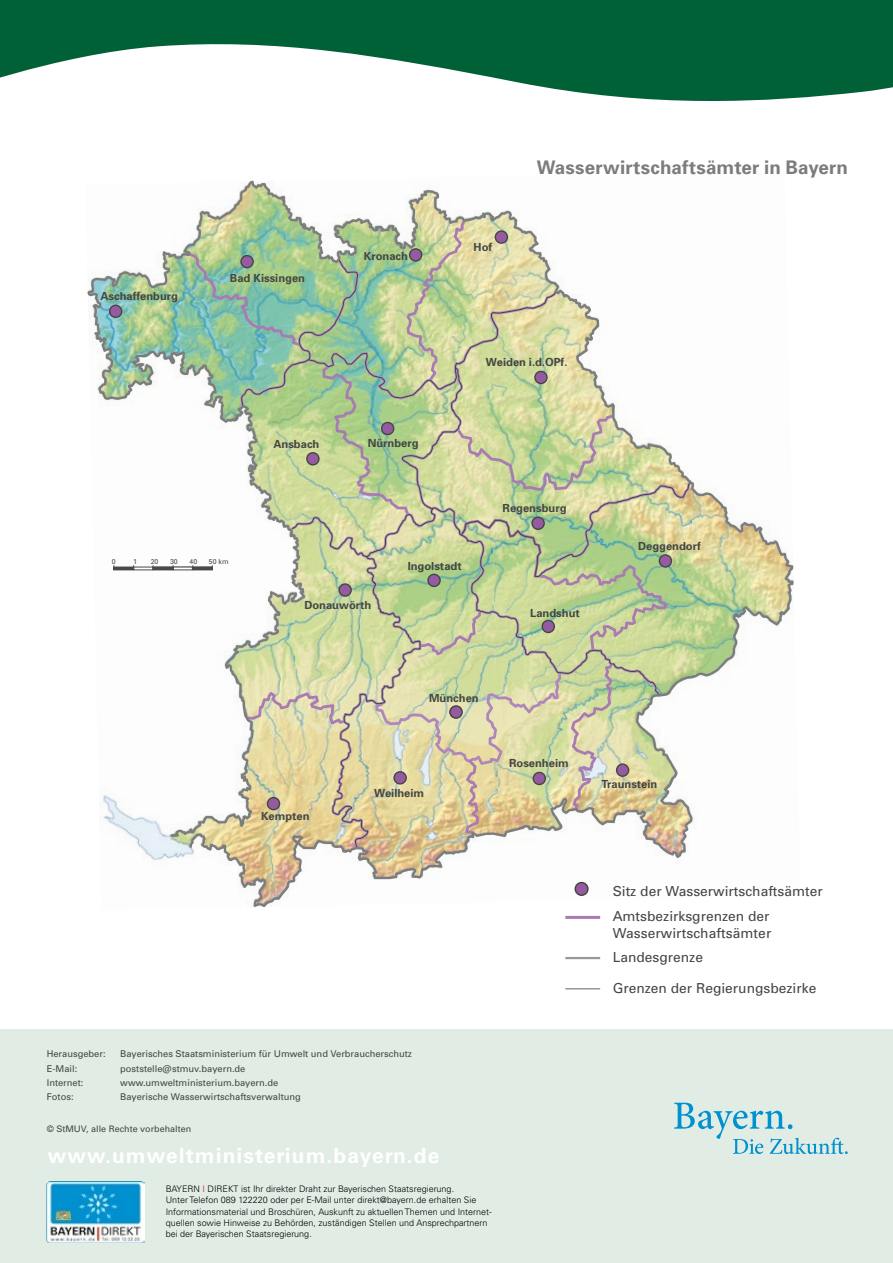
<style>
.page{position:relative;width:893px;height:1263px;background:#fff}
.page>*{position:absolute;margin:0;border:0;box-sizing:border-box;transform-origin:0 0}
.Head_4{font:700 21px "Univers LT Std";letter-spacing:.05em;color:#fff}
.Fließtext{font:700 18.75px "Univers";letter-spacing:.01em;color:#7b7d7c}
.Städte1{font:13.8px "Univers";color:#444644}
.t1{font:700 11.1px "Univers";color:#444644}
.Städte1-2{font:9.3px "Univers";color:#444644}
.Fliesstext{font:300 9px/11.1px "Univers LT Std";color:#000}
.Städte1-3{font:9px "Univers";color:#444644}
.t2{font:7.05px "Univers";color:#4a4947}
.s1{color:#e7000e}
</style>
<div class="page">
<img style="left:88px;top:181px;width:705px;height:726px">
<div style="left:0;top:1029px;width:893px;height:234px;background:#e0ece4"></div>
<svg style="left:0;top:0;width:893px;height:101px;fill:#006137"></svg>
<svg style="left:674px;top:1103px;width:174px;height:51px"></svg>
<img style="left:47px;top:1181px;width:98px;height:62px">
<svg style="left:575px;top:882px;width:13px;height:13px"></svg>
<div style="left:574px;top:882px;width:15px;height:14px;border:1px solid #444644;border-radius:50%"></div>
<hr style="left:565px;top:916px;width:35px;height:3px;background:#a87bb3">
<hr style="left:565px;top:957px;width:35px;height:2px;background:#989a9a">
<hr style="left:565px;top:988px;width:35px;height:1px;background:#727472">
<p class="t1" style="left:100px;top:289px;width:79px">Aschaffenburg</p>
<p class="t1" style="left:230px;top:270px;width:77px">Bad Kissingen</p>
<p class="t1" style="left:364px;top:249px;width:46px">Kronach</p>
<p class="t1" style="left:474px;top:239px;width:20px">Hof</p>
<p class="Fließtext" style="left:537px;top:155px;width:313px">Wasserwirtschaftsämter in Bayern</p>
<p class="t1" style="left:486px;top:354px;width:83px">Weiden i.d.OPf.</p>
<p class="t2" style="left:112px;top:557px;width:5px">0</p>
<p class="t2" style="left:133px;top:557px;width:5px">1</p>
<p class="t2" style="left:151px;top:557px;width:9px">20</p>
<p class="t2" style="left:170px;top:557px;width:9px">30</p>
<p class="t2" style="left:190px;top:557px;width:9px">40</p>
<p class="t2" style="left:209px;top:557px;width:21px">50 km</p>
<p class="t1" style="left:273px;top:437px;width:47px">Ansbach</p>
<p class="t1" style="left:368px;top:436px;width:52px">Nürnberg</p>
<p class="t1" style="left:408px;top:558px;width:56px">Ingolstadt</p>
<p class="t1" style="left:304px;top:598px;width:69px">Donauwörth</p>
<p class="t1" style="left:503px;top:501px;width:65px">Regensburg</p>
<p class="t1" style="left:530px;top:606px;width:51px">Landshut</p>
<p class="t1" style="left:638px;top:539px;width:64px">Deggendorf</p>
<p class="t1" style="left:261px;top:809px;width:50px">Kempten</p>
<p class="t1" style="left:429px;top:691px;width:51px">München</p>
<p class="t1" style="left:374px;top:786px;width:52px">Weilheim</p>
<p class="t1" style="left:509px;top:756px;width:61px">Rosenheim</p>
<p class="Städte1-2" style="left:47px;top:1048px;width:60px">Herausgeber:</p>
<p class="Städte1-2" style="left:120px;top:1048px;width:293px">Bayerisches Staatsministerium für Umwelt und Verbraucherschutz</p>
<p class="Städte1-2" style="left:47px;top:1062px;width:32px">E-Mail:</p>
<p class="Städte1-2" style="left:120px;top:1062px;width:127px">poststelle@stmuv.bayern.de</p>
<p class="Städte1-2" style="left:47px;top:1076px;width:38px">Internet:</p>
<p class="Städte1-2" style="left:120px;top:1076px;width:160px">www.umweltministerium.bayern.de</p>
<p class="Städte1-2" style="left:47px;top:1091px;width:28px">Fotos:</p>
<p class="Städte1-2" style="left:120px;top:1091px;width:182px">Bayerische Wasserwirtschaftsverwaltung</p>
<p class="Städte1-3" style="left:47px;top:1123px;width:146px">© StMUV, alle Rechte vorbehalten</p>
<p class="Head_4" style="left:48px;top:1143px;width:393px">www.umweltministerium.bayern.de</p>
<p class="Fliesstext" style="left:166px;top:1183px;width:328px">BAYERN <span class="s1">I</span> DIREKT ist Ihr direkter Draht zur Bayerischen Staatsregierung.<br>Unter Telefon 089 122220 oder per E-Mail unter direkt@bayern.de erhalten Sie Informationsmaterial und Broschüren, Auskunft zu aktuellen Themen und Internet&shy;quellen sowie Hinweise zu Behörden, zuständigen Stellen und Ansprechpartnern bei der Bayerischen Staatsregierung.</p>
<p class="t1" style="left:601px;top:777px;width:58px">Traunstein</p>
<p class="Städte1" style="left:613px;top:882px;width:212px">Sitz der Wasserwirtschaftsämter</p>
<p class="Städte1" style="left:613px;top:907px;width:158px">Amtsbezirksgrenzen der</p>
<p class="Städte1" style="left:613px;top:924px;width:160px">Wasserwirtschaftsämter</p>
<p class="Städte1" style="left:613px;top:948px;width:92px">Landesgrenze</p>
<p class="Städte1" style="left:613px;top:979px;width:205px">Grenzen der Regierungsbezirke</p>
</div>
